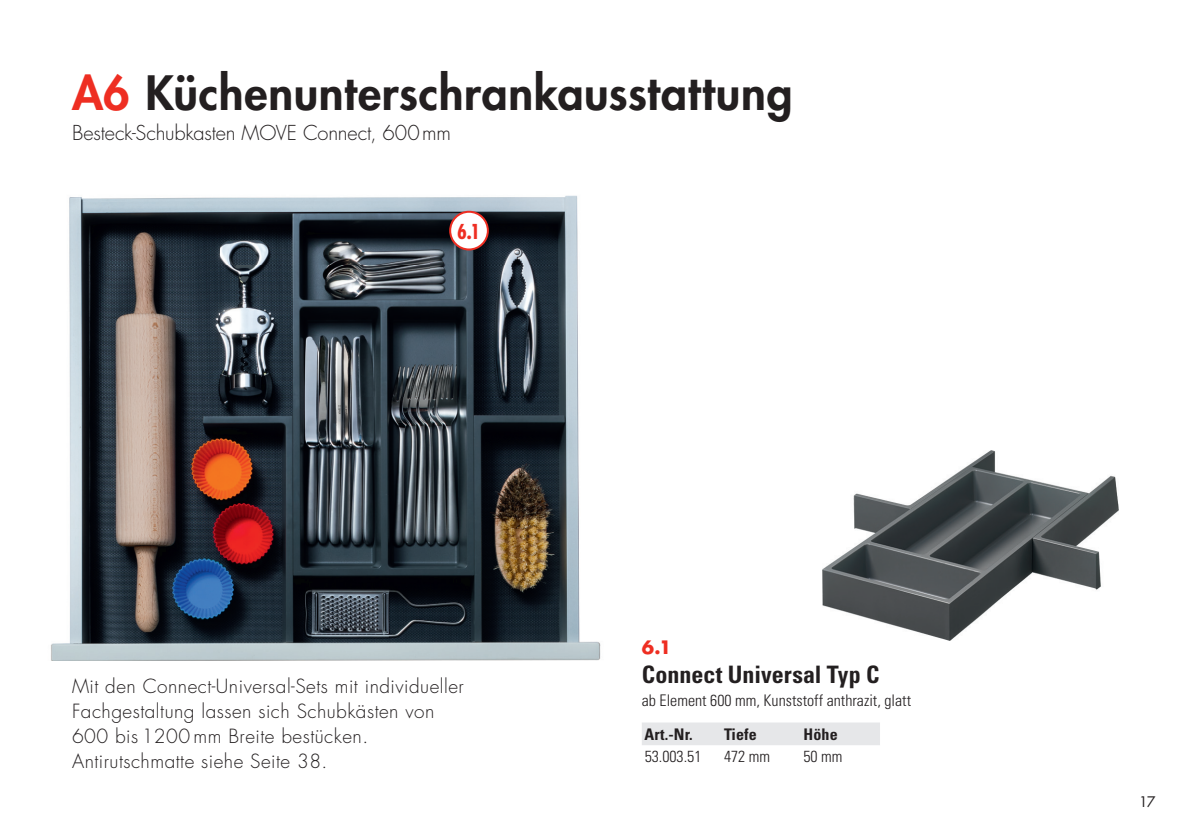
<style>
.page{position:relative;width:1191px;height:840px;background:#fff}
.page>*{position:absolute;margin:0;border:0;box-sizing:border-box;transform-origin:0 0}
.t1{font:800 46px "Futura Std";letter-spacing:.01em;color:#231f20}
.t2{font:700 condensed 24px "Univers LT Std";color:#231f20}
.t3{font:300 20px "Futura Std";letter-spacing:-.01em;color:#231f20}
.t4{font:700 condensed 20px "Futura Std";color:#ee2e22}
.t5{font:300 19px/25px "Futura Std";letter-spacing:.025em;color:#231f20}
.t6{font:700 18px "Futura Std";color:#ee2e22}
.t7{font:300 condensed 16px "Univers LT Std";color:#231f20}
.t8{font:700 condensed 16px "Univers LT Std";letter-spacing:.01em;color:#231f20}
.t9{font:16px "Futura EFTUOP";color:#231f20}
.s1{color:#ee2e22}
</style>
<div class="page">
<img style="left:822px;top:450px;width:297px;height:189px">
<img style="left:51px;top:195px;width:550px;height:466px">
<div style="left:450px;top:212px;width:38px;height:37px;background:#fff;border-radius:50%"></div>
<div style="left:449px;top:211px;width:40px;height:39px;border:2px solid #ee2e22;border-radius:50%"></div>
<div style="left:642px;top:722px;width:238px;height:22px;background:#e6e7e9"></div>
<h1 class="t1" style="left:72px;top:64px;width:722px"><span class="s1">A6</span> Küchenunterschrankausstattung</h1>
<p class="t3" style="left:72px;top:121px;width:380px">Besteck-Schubkasten MOVE Connect, 600 mm</p>
<p class="t4" style="left:457px;top:219px;width:25px">6.1</p>
<p class="t5" style="left:72px;top:673px;width:393px">Mit den Connect-Universal-Sets mit individueller Fachgestaltung lassen sich Schubkästen von 600 bis 1200 mm Breite bestücken.<br>Antirutschmatte siehe Seite 38.</p>
<p class="t6" style="left:642px;top:635px;width:31px">6.1</p>
<p class="t2" style="left:642px;top:659px;width:239px">Connect Universal Typ C</p>
<p class="t7" style="left:642px;top:690px;width:271px">ab Element 600 mm, Kunststoff anthrazit, glatt</p>
<p class="t8" style="left:644px;top:723px;width:49px">Art.-Nr.</p>
<p class="t8" style="left:724px;top:723px;width:34px">Tiefe</p>
<p class="t8" style="left:803px;top:723px;width:36px">Höhe</p>
<p class="t7" style="left:644px;top:746px;width:58px">53.003.51</p>
<p class="t7" style="left:724px;top:746px;width:48px">472 mm</p>
<p class="t7" style="left:803px;top:746px;width:41px">50 mm</p>
<p class="t9" style="left:1139px;top:791px;width:18px">17</p>
</div>
